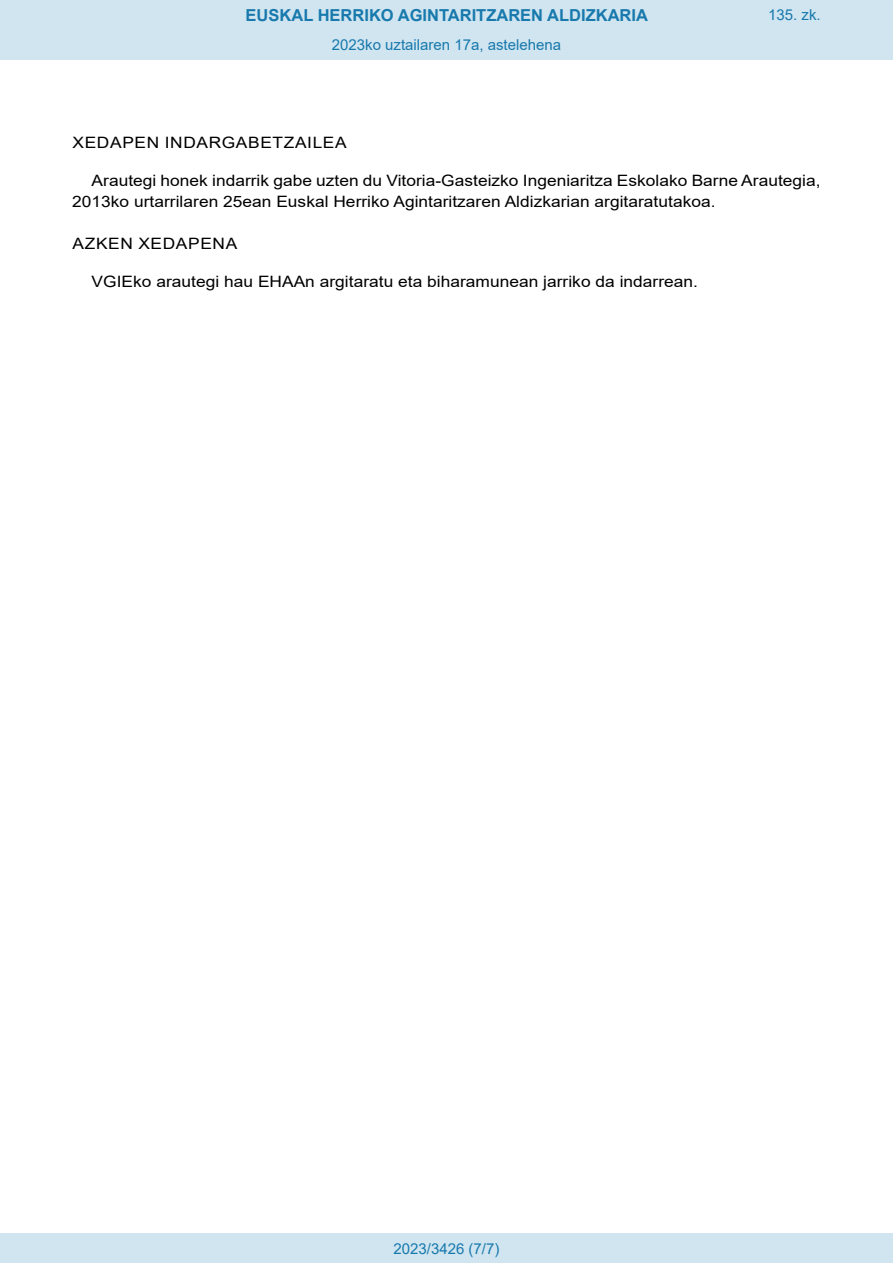
<style>
.page{position:relative;width:893px;height:1263px;background:#fff}
.page>*{position:absolute;margin:0;border:0;box-sizing:border-box;transform-origin:0 0}
.t1{font:700 16.5px "Arial";color:#1879ad}
.BOPVDetalle{font:15.6px/21px "Arial";color:#000;scale:1.11 1}
.BOPVDisposicion{font:15.6px "Arial";letter-spacing:.035em;color:#000;scale:1.11 1}
.Paginacion_Centro{font:15px "Arial";color:#1879ad}
</style>
<div class="page">
<div style="left:0;top:0;width:893px;height:60px;background:#d0e5f0"></div>
<div style="left:0;top:1233px;width:893px;height:30px;background:#d0e5f0"></div>
<p class="t1" style="left:246px;top:3px;width:404px">EUSKAL HERRIKO AGINTARITZAREN ALDIZKARIA</p>
<p class="Paginacion_Centro" style="left:332px;top:35px;width:231px">2023ko uztailaren 17a, astelehena</p>
<p class="Paginacion_Centro" style="left:768px;top:5px;width:54px">135. zk.</p>
<p class="BOPVDisposicion" style="left:73px;top:132px;width:248px">XEDAPEN INDARGABETZAILEA</p>
<p class="BOPVDetalle" style="left:72px;top:170px;width:676px;text-indent:19px">Arautegi honek indarrik gabe uzten du Vitoria-Gasteizko Ingeniaritza Eskolako Barne Arautegia,<br>2013ko urtarrilaren 25ean Euskal Herriko Agintaritzaren Aldizkarian argitaratutakoa.</p>
<p class="BOPVDisposicion" style="left:73px;top:233px;width:150px">AZKEN XEDAPENA</p>
<p class="BOPVDetalle" style="left:92px;top:271px;width:548px">VGIEko arautegi hau EHAAn argitaratu eta biharamunean jarriko da indarrean.</p>
<p class="Paginacion_Centro" style="left:393px;top:1238px;width:107px">2023/3426 (7/7)</p>
</div>
